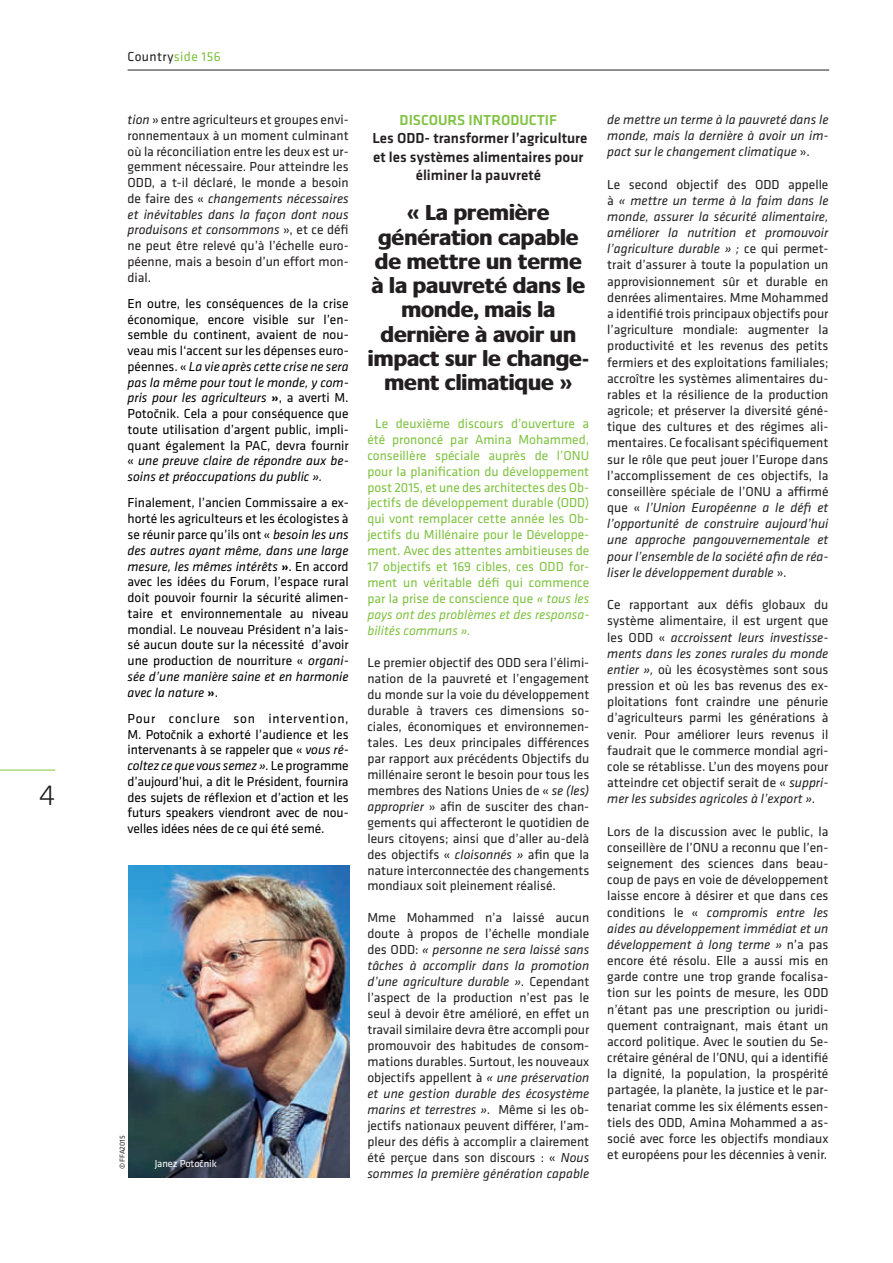
<style>
.page{position:relative;width:893px;height:1263px;background:#fff}
.page>*{position:absolute;margin:0;border:0;box-sizing:border-box;transform-origin:0 0}
.t1{font:300 30px "Klavika";color:#231f20}
.t2{font:800 22.5px/24.2px "Praxis";color:#231f20;text-align:center}
.t3{font:500 15px/18.1px "Klavika";color:#231f20;text-align:center}
.t4{font:500 15px "Klavika";color:#7fc241}
.t5{font:13.5px/16.2px "Klavika";color:#222;text-align:justify}
.t6{font:13.5px/15.8px "Klavika";color:#000;text-align:justify}
.t7{font:13.5px/15.9px "Klavika";color:#7fc241;text-align:justify}
.t8{font:13.5px/15.8px "Klavika";color:#231f20;text-align:justify}
.t9{font:italic 13.5px/16.2px "Klavika";color:#222;text-align:justify}
.t10{font:13.5px "Klavika";letter-spacing:.03em;color:#231f20}
.t11{font:10.5px "Klavika";letter-spacing:-.01em;color:#fff}
.t12{font:7.5px "Klavika";color:#231f20}
.s1{color:#7fc241}
.s2{font-style:italic}
.s3{font-weight:700}
.s4{font-style:normal}
</style>
<div class="page">
<hr style="left:0;top:770px;width:55px;height:1px;background:#7fc241">
<hr style="left:128px;top:70px;width:701px;height:1px;background:#231f20">
<img style="left:128px;top:865px;width:221px;height:313px">
<h1 class="t1" style="left:39px;top:779px;width:18px">4</h1>
<p class="t10" style="left:128px;top:49px;width:95px">Country<span class="s1">side 156</span></p>
<p class="t8" style="left:128px;top:112px;width:223px"><span class="s2">tion</span> » entre agriculteurs et groupes envi&shy;ronnementaux à un moment culminant où la réconciliation entre les deux est ur&shy;gemment nécessaire. Pour atteindre les ODD, a t-il déclaré, le monde a besoin de faire des « <span class="s2">changements nécessaires et inévitables dans la façon dont nous produisons et consommons</span> », et ce défi ne peut être relevé qu’à l’échelle euro&shy;péenne, mais a besoin d’un effort mon&shy;dial.</p>
<p class="t6" style="left:128px;top:296px;width:223px">En outre, les conséquences de la crise économique, encore visible sur l’en&shy;semble du continent, avaient de nou&shy;veau mis l‘accent sur les dépenses euro&shy;péennes. « <span class="s2">La vie après cette crise ne sera pas la même pour tout le monde, y com&shy;pris pour les agriculteurs</span> <span class="s3">»</span>, a averti M.<br>Potočnik. Cela a pour conséquence que toute utilisation d’argent public, impli&shy;quant également la PAC, devra fournir « <span class="s2">une preuve claire de répondre aux be&shy;soins et préoccupations du public ».</span></p>
<p class="t6" style="left:128px;top:495px;width:223px">Finalement, l’ancien Commissaire a ex&shy;horté les agriculteurs et les écologistes à se réunir parce qu’ils ont « <span class="s2">besoin les uns des autres ayant même, dans une large mesure, les mêmes intérêts</span> <span class="s3">»</span>. En accord avec les idées du Forum, l’espace rural doit pouvoir fournir la sécurité alimen&shy;taire et environnementale au niveau mondial. Le nouveau Président n’a lais&shy;sé aucun doute sur la nécessité d’avoir une production de nourriture « <span class="s2">organi&shy;sée d’une manière saine et en harmonie avec la nature</span> <span class="s3">»</span>.</p>
<p class="t6" style="left:128px;top:711px;width:223px">Pour conclure son intervention, M. Potočnik a exhorté l’audience et les intervenants à se rappeler que « <span class="s2">vous ré&shy;coltez ce que vous semez ».</span> Le programme d’aujourd’hui, a dit le Président, fournira des sujets de réflexion et d’action et les futurs speakers viendront avec de nou&shy;velles idées nées de ce qui été semé.</p>
<p class="t12" style="left:118px;top:1169px;width:35px;rotate:-90deg">© FFA2015</p>
<p class="t11" style="left:155px;top:1157px;width:64px">Janez Potočnik</p>
<p class="t4" style="left:400px;top:112px;width:159px">DISCOURS INTRODUCTIF</p>
<p class="t3" style="left:372px;top:130px;width:216px">Les ODD- transformer l’agriculture et les systèmes alimentaires pour éliminer la pauvreté</p>
<h2 class="t2" style="left:368px;top:201px;width:222px">« La première génération capable de mettre un terme à la pauvreté dans le monde, mais la dernière à avoir un impact sur le change&shy;ment climatique »</h2>
<p class="t7" style="left:367px;top:415px;width:223px;text-indent:8px">Le deuxième discours d’ouverture a été prononcé par Amina Mohammed, conseillère spéciale auprès de l’ONU pour la planification du développement post 2015, et une des architectes des Ob&shy;jectifs de développement durable (ODD) qui vont remplacer cette année les Ob&shy;jectifs du Millénaire pour le Développe&shy;ment. Avec des attentes ambitieuses de 17 objectifs et 169 cibles, ces ODD for&shy;ment un véritable défi qui commence par la prise de conscience que <span class="s2">« tous les pays ont des problèmes et des responsa&shy;bilités communs ».</span></p>
<p class="t5" style="left:367px;top:655px;width:223px">Le premier objectif des ODD sera l’élimi&shy;nation de la pauvreté et l’engagement du monde sur la voie du développement durable à travers ces dimensions so&shy;ciales, économiques et environnemen&shy;tales. Les deux principales différences par rapport aux précédents Objectifs du millénaire seront le besoin pour tous les membres des Nations Unies de « <span class="s2">se (les) approprier</span> » afin de susciter des chan&shy;gements qui affecteront le quotidien de leurs citoyens; ainsi que d’aller au-delà des objectifs « <span class="s2">cloisonnés »</span> afin que la nature interconnectée des changements mondiaux soit pleinement réalisé.</p>
<p class="t5" style="left:367px;top:910px;width:223px">Mme Mohammed n’a laissé aucun doute à propos de l’échelle mondiale des ODD: <span class="s2">« personne ne sera laissé sans tâches à accomplir dans la promotion d’une agriculture durable »</span>. Cependant l’aspect de la production n’est pas le seul à devoir être amélioré, en effet un travail similaire devra être accompli pour promouvoir des habitudes de consom&shy;mations durables. Surtout, les nouveaux objectifs appellent à <span class="s2">« une préservation et une gestion durable des écosystème marins et terrestres ».</span> Même si les ob&shy;jectifs nationaux peuvent différer, l’am&shy;pleur des défis à accomplir a clairement été perçue dans son discours : « <span class="s2">Nous sommes la première génération capable</span></p>
<p class="t9" style="left:607px;top:112px;width:223px">de mettre un terme à la pauvreté dans le monde, mais la dernière à avoir un im&shy;pact sur le changement climatique <span class="s4">».</span></p>
<p class="t5" style="left:607px;top:176px;width:223px">Le second objectif des ODD appelle à <span class="s2">« mettre un terme à la faim dans le monde, assurer la sécurité alimentaire, améliorer la nutrition et promouvoir l’agriculture durable » ;</span> ce qui permet&shy;trait d’assurer à toute la population un approvisionnement sûr et durable en denrées alimentaires. Mme Mohammed a identifié trois principaux objectifs pour l’agriculture mondiale: augmenter la productivité et les revenus des petits fermiers et des exploitations familiales; accroître les systèmes alimentaires du&shy;rables et la résilience de la production agricole; et préserver la diversité géné&shy;tique des cultures et des régimes ali&shy;mentaires. Ce focalisant spécifiquement sur le rôle que peut jouer l’Europe dans l’accomplissement de ces objectifs, la conseillère spéciale de l’ONU a affirmé que « <span class="s2">l’Union Européenne a le défi et l’opportunité de construire aujourd’hui une approche pangouvernementale et pour l’ensemble de la société afin de réa&shy;liser le développement durable</span> ».</p>
<p class="t5" style="left:607px;top:597px;width:223px">Ce rapportant aux défis globaux du système alimentaire, il est urgent que les ODD « <span class="s2">accroissent leurs investisse&shy;ments dans les zones rurales du monde entier »,</span> où les écosystèmes sont sous pression et où les bas revenus des ex&shy;ploitations font craindre une pénurie d’agriculteurs parmi les générations à venir. Pour améliorer leurs revenus il faudrait que le commerce mondial agri&shy;cole se rétablisse. L’un des moyens pour atteindre cet objectif serait de « <span class="s2">suppri&shy;mer les subsides agricoles à l’export ».</span></p>
<p class="t5" style="left:607px;top:823px;width:223px">Lors de la discussion avec le public, la conseillère de l’ONU a reconnu que l’en&shy;seignement des sciences dans beau&shy;coup de pays en voie de développement laisse encore à désirer et que dans ces conditions le « <span class="s2">compromis entre les aides au développement immédiat et un développement à long terme »</span> n’a pas encore été résolu. Elle a aussi mis en garde contre une trop grande focalisa&shy;tion sur les points de mesure, les ODD n’étant pas une prescription ou juridi&shy;quement contraignant, mais étant un accord politique. Avec le soutien du Se&shy;crétaire général de l’ONU, qui a identifié la dignité, la population, la prospérité partagée, la planète, la justice et le par&shy;tenariat comme les six éléments essen&shy;tiels des ODD, Amina Mohammed a as&shy;socié avec force les objectifs mondiaux et européens pour les décennies à venir.</p>
</div>
